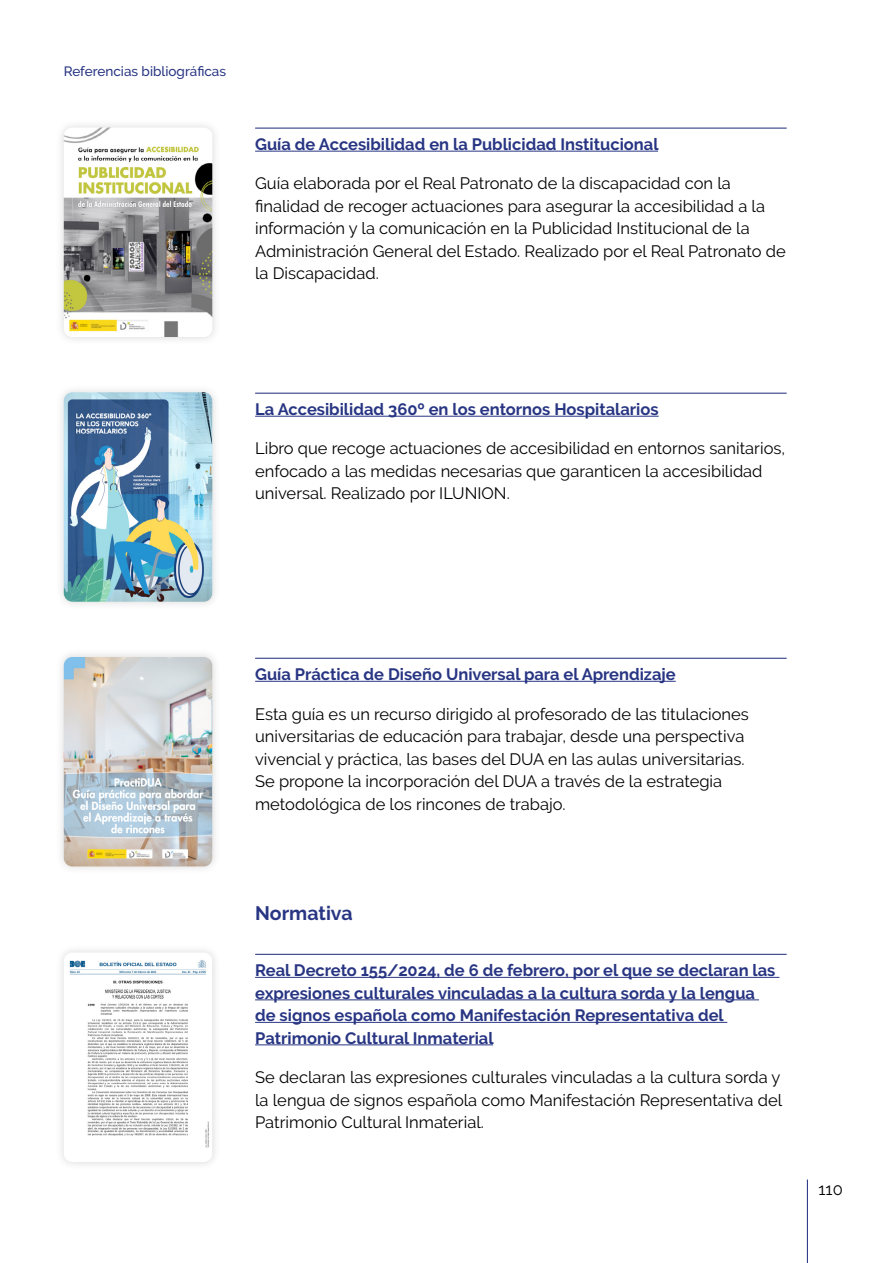
<style>
.page{position:relative;width:893px;height:1263px;background:#fff}
.page>*{position:absolute;margin:0;border:0;box-sizing:border-box;transform-origin:0 0}
.Subtítulo_refbi__H3{font:700 19.5px "Raleway";color:#283583}
.Párrafo_normal{font:16.5px/22.5px "Raleway";color:#000}
.refbi_título_con_enl{font:700 16.5px/22.5px "Raleway";color:#283583}
.t1{font:500 13.5px "Raleway";color:#283583}
</style>
<div class="page">
<hr style="left:807px;top:1179px;width:1px;height:84px;background:#283583">
<hr style="left:255px;top:128px;width:532px;height:1px;background:#283583">
<hr style="left:255px;top:151px;width:403px;height:1px;background:#283583">
<hr style="left:255px;top:393px;width:532px;height:1px;background:#283583">
<hr style="left:255px;top:416px;width:404px;height:1px;background:#283583">
<hr style="left:255px;top:658px;width:532px;height:1px;background:#283583">
<hr style="left:255px;top:681px;width:421px;height:1px;background:#283583">
<hr style="left:255px;top:954px;width:532px;height:1px;background:#283583">
<hr style="left:255px;top:977px;width:524px;height:1px;background:#283583">
<hr style="left:255px;top:999px;width:504px;height:1px;background:#283583">
<hr style="left:255px;top:1022px;width:472px;height:1px;background:#283583">
<hr style="left:255px;top:1044px;width:238px;height:1px;background:#283583">
<div style="left:55px;top:118px;width:167px;height:228px;background:#000;opacity:.15"></div>
<img style="left:64px;top:128px;width:148px;height:209px">
<div style="left:55px;top:383px;width:167px;height:228px;background:#000;opacity:.15"></div>
<img style="left:64px;top:392px;width:148px;height:210px">
<div style="left:55px;top:648px;width:167px;height:227px;background:#000;opacity:.15"></div>
<img style="left:64px;top:657px;width:148px;height:209px">
<div style="left:55px;top:943px;width:167px;height:228px;background:#000;opacity:.15"></div>
<img style="left:69px;top:960px;width:140px;height:188px">
<p class="t1" style="left:64px;top:64px;width:164px">Referencias bibliográficas</p>
<p class="refbi_título_con_enl" style="left:255px;top:133px;width:405px">Guía de Accesibilidad en la Publicidad Institucional</p>
<p class="Párrafo_normal" style="left:255px;top:172px;width:532px">Guía elaborada por el Real Patronato de la discapacidad con la finalidad de recoger actuaciones para asegurar la accesibilidad a la información y la comunicación en la Publicidad Institucional de la Administración General del Estado. Realizado por el Real Patronato de la Discapacidad.</p>
<p class="refbi_título_con_enl" style="left:255px;top:398px;width:405px">La Accesibilidad 360º en los entornos Hospitalarios</p>
<p class="Párrafo_normal" style="left:255px;top:437px;width:532px">Libro que recoge actuaciones de accesibilidad en entornos sanitarios, enfocado a las medidas necesarias que garanticen la accesibilidad universal. Realizado por ILUNION.</p>
<p class="refbi_título_con_enl" style="left:255px;top:663px;width:422px">Guía Práctica de Diseño Universal para el Aprendizaje</p>
<p class="Párrafo_normal" style="left:255px;top:702px;width:495px">Esta guía es un recurso dirigido al profesorado de las titulaciones universitarias de educación para trabajar, desde una perspectiva vivencial y práctica, las bases del DUA en las aulas universitarias.<br>Se propone la incorporación del DUA a través de la estrategia metodológica de los rincones de trabajo.</p>
<h3 class="Subtítulo_refbi__H3" style="left:255px;top:901px;width:99px">Normativa</h3>
<p class="refbi_título_con_enl" style="left:255px;top:959px;width:522px">Real Decreto 155/2024, de 6 de febrero, por el que se declaran las expresiones culturales vinculadas a la cultura sorda y la lengua de signos española como Manifestación Representativa del Patrimonio Cultural Inmaterial</p>
<p class="Párrafo_normal" style="left:255px;top:1066px;width:528px;text-align:justify">Se declaran las expresiones culturales vinculadas a la cultura sorda y la lengua de signos española como Manifestación Representativa del Patrimonio Cultural Inmaterial.</p>
<p class="Párrafo_normal" style="left:819px;top:1177px;width:26px">110</p>
</div>
